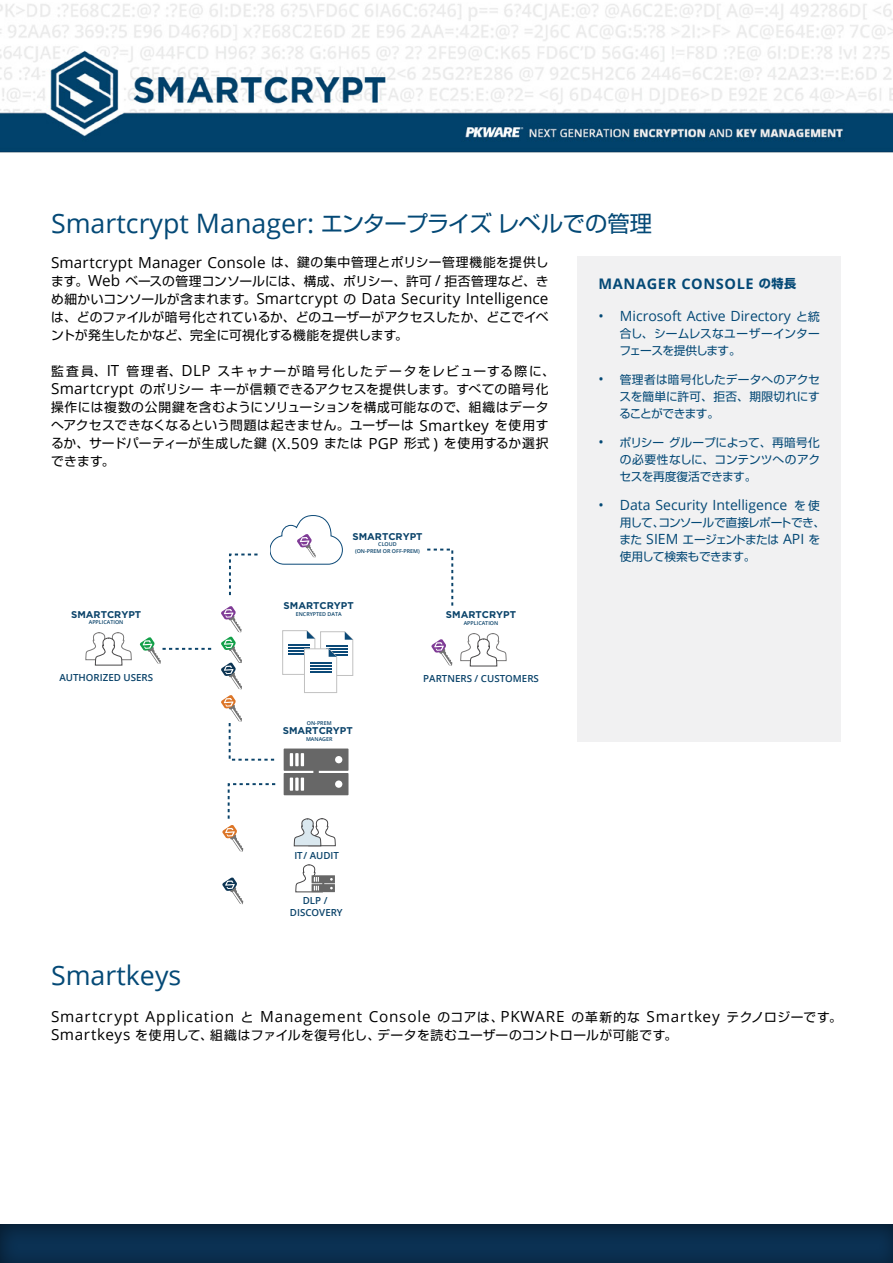
<style>
.page{position:relative;width:893px;height:1263px;background:#fff}
.page>*{position:absolute;margin:0;border:0;box-sizing:border-box;transform-origin:0 0}
.t1{font:26.85px "Open Sans";color:#044976}
.t2{font:15.3px "Open Sans";letter-spacing:.01em;color:#000}
.t3{font:15.3px "Open Sans";letter-spacing:.04em;color:#000}
.t4{font:700 14.55px "Open Sans";letter-spacing:.04em;color:#044976}
.t5{font:14.1px "Open Sans";color:#044976}
.t6{font:12.75px/18px "Shin Go Pro";letter-spacing:.03em;color:#000}
.t7{font:12.75px/18.1px "Shin Go Pro";color:#000}
.t8{font:11.7px/17px "Shin Go Pro";letter-spacing:-.02em;color:#044976;text-align:justify}
.t9{font:11.7px/17px "Shin Go Pro";letter-spacing:-.055em;color:#044976}
.t10{font:600 9.75px/11.7px "Open Sans";color:#0a436a;text-align:center}
.t11{font:700 9.75px "Gotham";color:#0a436a}
.t12{font:600 5.4px/6.4px "Open Sans";color:#0a436a;text-align:center}
.s1{font-family:"Shin Go Pro";font-size:22.35px}
.s2{font-family:"Shin Go Pro";font-size:12.75px}
.s3{font-family:"Open Sans";font-size:15.3px}
.s4{font-family:"Shin Go Pro";font-size:12.15px}
.s5{font-family:"Shin Go Pro";font-size:11.7px}
.s6{font-family:"Open Sans";font-size:14.1px}
</style>
<div class="page">
<div style="left:0;top:1213px;width:893px;height:50px;background:#000;opacity:.47"></div>
<img style="left:0;top:3px;width:893px;height:150px">
<div style="left:577px;top:256px;width:264px;height:485px;background:#f1f1f2"></div>
<svg style="left:85px;top:632px;width:47px;height:33px"></svg>
<svg style="left:460px;top:633px;width:46px;height:33px"></svg>
<svg style="left:295px;top:864px;width:40px;height:28px"></svg>
<svg style="left:270px;top:515px;width:72px;height:49px"></svg>
<svg style="left:140px;top:637px;width:72px;height:27px"></svg>
<svg style="left:221px;top:606px;width:132px;height:245px"></svg>
<svg style="left:222px;top:877px;width:21px;height:27px"></svg>
<svg style="left:431px;top:639px;width:21px;height:27px"></svg>
<svg style="left:229px;top:553px;width:29px;height:43px"></svg>
<svg style="left:427px;top:548px;width:27px;height:58px"></svg>
<h1 class="t1" style="left:51px;top:205px;width:602px">Smartcrypt Manager: <span class="s1">エンタープライズレベルでの管理</span></h1>
<p class="t2" style="left:51px;top:252px;width:499px">Smartcrypt Manager Console <span class="s2">は、鍵の集中管理とポリシー管理機能を提供し</span></p>
<p class="t6" style="left:51px;top:270px;width:499px">ます。<span class="s3">Web</span> ベースの管理コンソールには、構成、ポリシー、許可 <span class="s3">/</span> 拒否管理など、き</p>
<p class="t2" style="left:51px;top:288px;width:499px"><span class="s2">め細かいコンソールが含まれます。</span>Smartcrypt <span class="s2">の</span> Data Security Intelligence</p>
<p class="t7" style="left:51px;top:306px;width:499px">は、どのファイルが暗号化されているか、どのユーザーがアクセスしたか、どこでイベントが発生したかなど、完全に可視化する機能を提供します。</p>
<p class="t6" style="left:51px;top:360px;width:505px">監査員、<span class="s3">IT</span> 管理者、<span class="s3">DLP</span> スキャナーが暗号化したデータをレビューする際に、<span class="s3">Smartcrypt</span> のポリシーキーが信頼できるアクセスを提供します。すべての暗号化操作には複数の公開鍵を含むようにソリューションを構成可能なので、組織はデータへアクセスできなくなるという問題は起きません。ユーザーは <span class="s3">Smartkey</span> を使用するか、サードパーティーが生成した鍵 <span class="s3">(X.509</span> または <span class="s3">PGP</span> 形式 <span class="s3">)</span> を使用するか選択できます。</p>
<p class="t11" style="left:71px;top:608px;width:72px">SMARTCRYPT</p>
<p class="t12" style="left:89px;top:619px;width:36px">APPLICATION</p>
<p class="t10" style="left:59px;top:671px;width:95px">AUTHORIZED USERS</p>
<p class="t11" style="left:352px;top:531px;width:72px">SMARTCRYPT</p>
<p class="t12" style="left:355px;top:541px;width:66px">CLOUD<br>(ON-PREM OR OFF-PREM)</p>
<p class="t11" style="left:284px;top:600px;width:72px">SMARTCRYPT</p>
<p class="t12" style="left:296px;top:610px;width:47px">ENCRYPTED DATA</p>
<p class="t11" style="left:446px;top:609px;width:72px">SMARTCRYPT</p>
<p class="t12" style="left:464px;top:619px;width:36px">APPLICATION</p>
<p class="t12" style="left:307px;top:720px;width:26px">ON-PREM</p>
<p class="t11" style="left:283px;top:725px;width:72px">SMARTCRYPT</p>
<p class="t12" style="left:306px;top:736px;width:28px">MANAGER</p>
<p class="t10" style="left:294px;top:849px;width:46px">IT/ AUDIT</p>
<p class="t10" style="left:290px;top:894px;width:54px">DLP /<br>DISCOVERY</p>
<p class="t10" style="left:423px;top:672px;width:117px">PARTNERS / CUSTOMERS</p>
<p class="t4" style="left:599px;top:273px;width:199px">MANAGER CONSOLE <span class="s4">の特長</span></p>
<p class="t5" style="left:599px;top:306px;width:223px">• Microsoft Active Directory <span class="s5">と統</span></p>
<p class="t8" style="left:619px;top:323px;width:202px">合し、シームレスなユーザーインターフェースを提供します。</p>
<p class="t8" style="left:619px;top:369px;width:202px;text-indent:-21px"><span class="s6">•</span> 管理者は暗号化したデータへのアクセスを簡単に許可、拒否、期限切れにすることができます。</p>
<p class="t8" style="left:620px;top:432px;width:202px;text-indent:-21px"><span class="s6">•</span> ポリシーグループによって、再暗号化の必要性なしに、コンテンツへのアクセスを再度復活できます。</p>
<p class="t5" style="left:599px;top:495px;width:223px">• Data Security Intelligence <span class="s5">を使</span></p>
<p class="t9" style="left:619px;top:512px;width:207px">用して、コンソールで直接レポートでき、また <span class="s6">SIEM</span> エージェントまたは <span class="s6">API</span> を使用して検索もできます。</p>
<h1 class="t1" style="left:51px;top:956px;width:132px">Smartkeys</h1>
<p class="t3" style="left:51px;top:1006px;width:792px">Smartcrypt Application <span class="s2">と</span> Management Console <span class="s2">のコアは、</span>PKWARE <span class="s2">の革新的な</span> Smartkey <span class="s2">テクノロジーです。</span></p>
<p class="t6" style="left:51px;top:1024px;width:628px"><span class="s3">Smartkeys</span> を使用して、組織はファイルを復号化し、データを読むユーザーのコントロールが可能です。</p>
</div>
